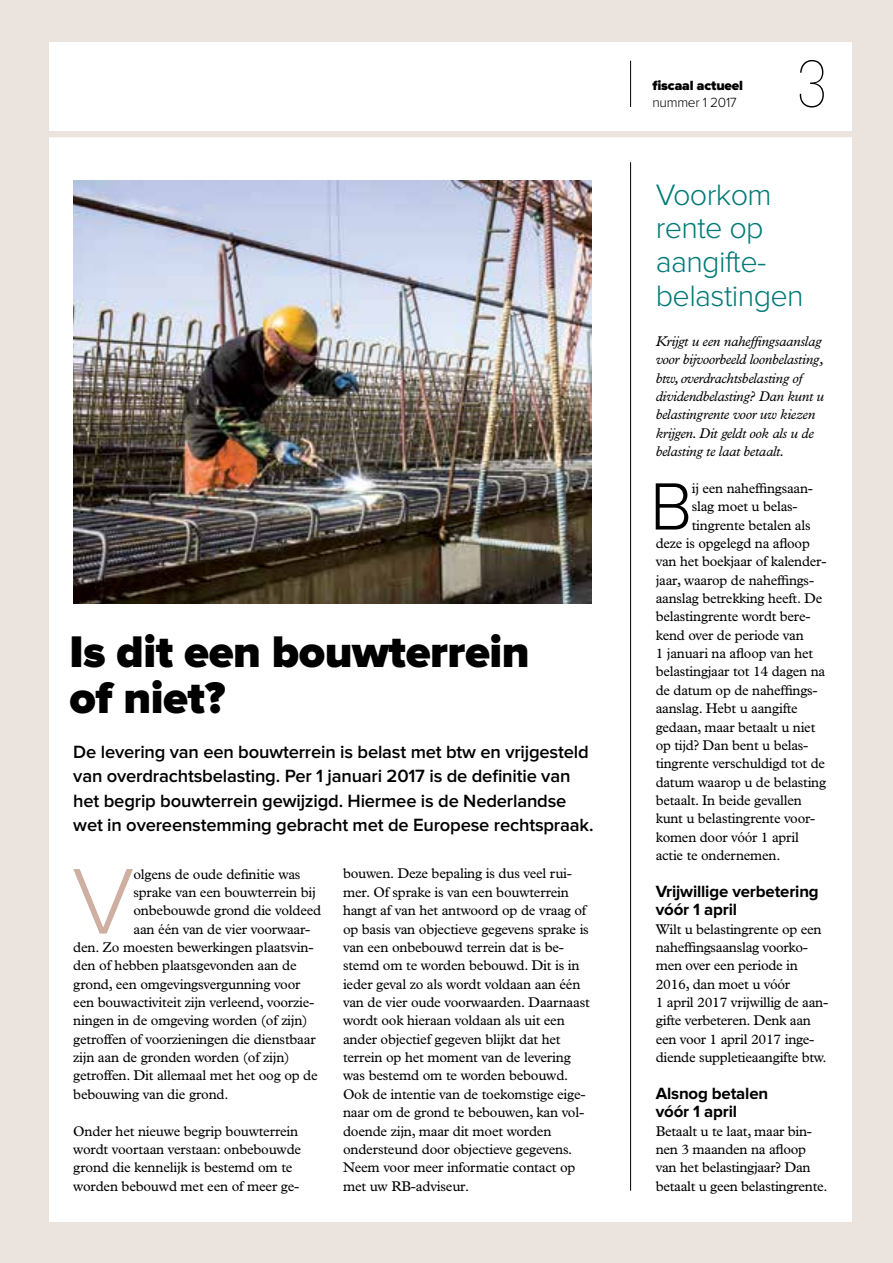
<style>
.page{position:relative;width:893px;height:1263px;background:#ebe3de}
.page>*{position:absolute;margin:0;border:0;box-sizing:border-box;transform-origin:0 0}
.t1{font:300 96.75px "Proxima Nova";color:#cfafa1}
.t2{font:300 69.15px "Proxima Nova";color:#000}
.t3{font:100 64.2px "Glypha LT Std";color:#000}
.t4{font:900 45.9px/45.9px "Proxima Nova";letter-spacing:-.01em;color:#000}
.t5{font:300 30.6px/33.6px "Proxima Nova";letter-spacing:-.02em;color:#007a77}
.t6{font:600 18.3px/24.5px "Proxima Nova";letter-spacing:-.01em;color:#000}
.t7{font:700 16.8px/18.3px "Proxima Nova";letter-spacing:-.01em;color:#000}
.t8{font:14.1px/18.3px "Plantin Std";letter-spacing:-.015em;color:#000}
.t9{font:italic 14.1px/18.3px "Plantin Std";letter-spacing:-.02em;color:#000}
.t10{font:900 13.8px "Proxima Nova";letter-spacing:-.01em;color:#000}
.t11{font:300 13.8px "Proxima Nova";letter-spacing:-.02em;color:#000}
</style>
<div class="page">
<div style="left:49px;top:42px;width:803px;height:1179px;background:#fff"></div>
<div style="left:0;top:131px;width:893px;height:6px;background:#ebe3de"></div>
<img style="left:73px;top:181px;width:518px;height:422px">
<hr style="left:630px;top:61px;width:1px;height:46px;background:#000">
<hr style="left:630px;top:162px;width:1px;height:1029px;background:#000">
<h3 class="t4" style="left:70px;top:630px;width:462px">Is dit een bouwterrein of niet?</h3>
<p class="t6" style="left:73px;top:740px;width:522px">De levering van een bouwterrein is belast met btw en vrijgesteld van overdrachtsbelasting. Per 1 januari 2017 is de definitie van het begrip bouwterrein gewijzigd. Hiermee is de Nederlandse wet in overeenstemming gebracht met de Europese rechtspraak.</p>
<h1 class="t1" style="left:72px;top:857px;width:64px">V</h1>
<p class="t8" style="left:133px;top:865px;width:169px">olgens de oude definitie was</p>
<p class="t8" style="left:133px;top:883px;width:184px">sprake van een bouwterrein bij</p>
<p class="t8" style="left:133px;top:901px;width:189px">onbebouwde grond die voldeed</p>
<p class="t8" style="left:133px;top:920px;width:178px">aan één van de vier voorwaar-</p>
<p class="t8" style="left:73px;top:938px;width:242px">den. Zo moesten bewerkingen plaatsvin-</p>
<p class="t8" style="left:73px;top:956px;width:225px">den of hebben plaatsgevonden aan de</p>
<p class="t8" style="left:73px;top:975px;width:229px">grond, een omgevingsvergunning voor</p>
<p class="t8" style="left:73px;top:993px;width:242px">een bouwactiviteit zijn verleend, voorzie-</p>
<p class="t8" style="left:73px;top:1011px;width:236px">ningen in de omgeving worden (of zijn)</p>
<p class="t8" style="left:73px;top:1030px;width:244px">getroffen of voorzieningen die dienstbaar</p>
<p class="t8" style="left:73px;top:1048px;width:218px">zijn aan de gronden worden (of zijn)</p>
<p class="t8" style="left:73px;top:1067px;width:246px">getroffen. Dit allemaal met het oog op de</p>
<p class="t8" style="left:73px;top:1085px;width:157px">bebouwing van die grond.</p>
<p class="t8" style="left:73px;top:1122px;width:229px">Onder het nieuwe begrip bouwterrein wordt voortaan verstaan: onbebouwde grond die kennelijk is bestemd om te worden bebouwd met een of meer ge-</p>
<p class="t8" style="left:343px;top:865px;width:248px">bouwen. Deze bepaling is dus veel rui&shy;mer. Of sprake is van een bouwterrein hangt af van het antwoord op de vraag of op basis van objectieve gegevens sprake is van een onbebouwd terrein dat is be&shy;stemd om te worden bebouwd. Dit is in ieder geval zo als wordt voldaan aan één van de vier oude voorwaarden. Daarnaast wordt ook hieraan voldaan als uit een ander objectief gegeven blijkt dat het terrein op het moment van de levering was bestemd om te worden bebouwd.<br>Ook de intentie van de toekomstige eige&shy;naar om de grond te bebouwen, kan vol&shy;doende zijn, maar dit moet worden ondersteund door objectieve gegevens.<br>Neem voor meer informatie contact op met uw RB-adviseur.</p>
<p class="t10" style="left:652px;top:79px;width:92px">fiscaal actueel</p>
<p class="t11" style="left:652px;top:96px;width:86px">nummer 1 2017</p>
<h3 class="t3" style="left:796px;top:47px;width:34px">3</h3>
<h3 class="t5" style="left:656px;top:179px;width:150px">Voorkom rente op aangifte&shy;belastingen</h3>
<p class="t9" style="left:656px;top:332px;width:170px">Krijgt u een naheffingsaanslag voor bijvoorbeeld loonbelasting, btw, overdrachtsbelasting of dividendbelasting? Dan kunt u belastingrente voor uw kiezen krijgen. Dit geldt ook als u de belasting te laat betaalt.</p>
<h2 class="t2" style="left:650px;top:475px;width:44px">B</h2>
<p class="t8" style="left:692px;top:479px;width:123px">ij een naheffingsaan-</p>
<p class="t8" style="left:692px;top:497px;width:107px">slag moet u belas-</p>
<p class="t8" style="left:692px;top:516px;width:120px">tingrente betalen als</p>
<p class="t8" style="left:656px;top:534px;width:156px">deze is opgelegd na afloop</p>
<p class="t8" style="left:656px;top:552px;width:172px">van het boekjaar of kalender-</p>
<p class="t8" style="left:656px;top:571px;width:160px">jaar, waarop de naheffings-</p>
<p class="t8" style="left:656px;top:589px;width:168px">aanslag betrekking heeft. De</p>
<p class="t8" style="left:656px;top:607px;width:156px">belastingrente wordt bere-</p>
<p class="t8" style="left:656px;top:626px;width:149px">kend over de periode van</p>
<p class="t8" style="left:656px;top:644px;width:159px">1 januari na afloop van het</p>
<p class="t8" style="left:656px;top:663px;width:171px">belastingjaar tot 14 dagen na</p>
<p class="t8" style="left:656px;top:681px;width:163px">de datum op de naheffings-</p>
<p class="t8" style="left:656px;top:699px;width:144px">aanslag. Hebt u aangifte</p>
<p class="t8" style="left:656px;top:718px;width:161px">gedaan, maar betaalt u niet</p>
<p class="t8" style="left:656px;top:736px;width:154px">op tijd? Dan bent u belas-</p>
<p class="t8" style="left:656px;top:754px;width:171px">tingrente verschuldigd tot de</p>
<p class="t8" style="left:656px;top:773px;width:172px">datum waarop u de belasting</p>
<p class="t8" style="left:656px;top:791px;width:148px">betaalt. In beide gevallen</p>
<p class="t8" style="left:656px;top:809px;width:161px">kunt u belastingrente voor-</p>
<p class="t8" style="left:656px;top:828px;width:145px">komen door vóór 1 april</p>
<p class="t8" style="left:656px;top:846px;width:126px">actie te ondernemen.</p>
<p class="t7" style="left:656px;top:883px;width:165px">Vrijwillige verbetering vóór 1 april</p>
<p class="t8" style="left:656px;top:920px;width:174px">Wilt u belastingrente op een naheffingsaanslag voorko&shy;men over een periode in<br>2016, dan moet u vóór<br>1 april 2017 vrijwillig de aan&shy;gifte verbeteren. Denk aan een voor 1 april 2017 inge&shy;diende suppletieaangifte btw.</p>
<p class="t7" style="left:656px;top:1085px;width:114px">Alsnog betalen vóór 1 april</p>
<p class="t8" style="left:656px;top:1122px;width:173px">Betaalt u te laat, maar bin&shy;nen 3 maanden na afloop van het belastingjaar? Dan betaalt u geen belastingrente.</p>
</div>
